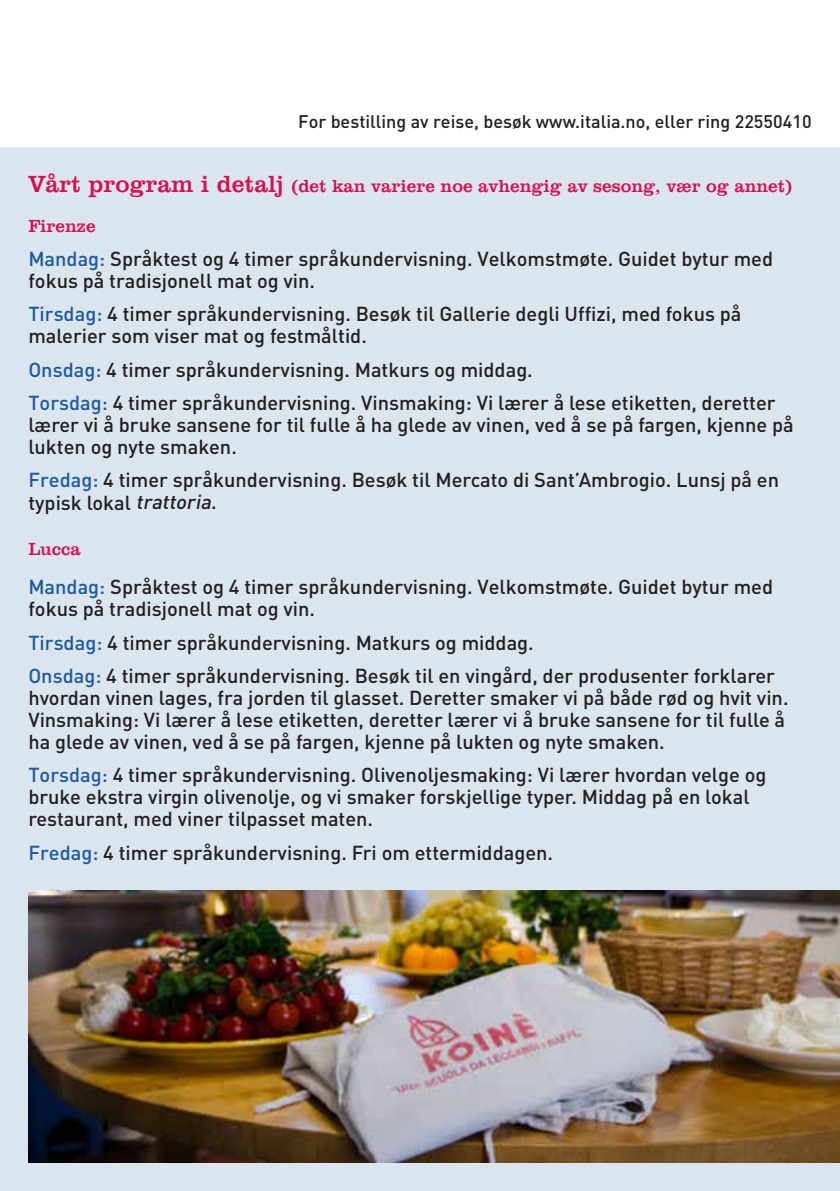
<style>
.page{position:relative;width:840px;height:1191px;background:#fff}
.page>*{position:absolute;margin:0;border:0;box-sizing:border-box;transform-origin:0 0}
.t1{font:500 20px/22px "DIN";color:#231f20}
.t2{font:18px "Clarendon BT";color:#d80e52}
.t3{font:500 18px "DIN";color:#231f20}
.s1{font-size:24px}
.s2{color:#1d5aa0}
.s3{font-style:italic}
</style>
<div class="page">
<div style="left:0;top:147px;width:839px;height:1044px;background:#dae5ee"></div>
<img style="left:28px;top:890px;width:811px;height:272px">
<p class="t3" style="left:298px;top:110px;width:514px">For bestilling av reise, besøk www.italia.no, eller ring 22550410</p>
<p class="t2" style="left:28px;top:175px;width:764px"><span class="s1">Vårt program i detalj</span> (det kan variere noe avhengig av sesong, vær og annet)</p>
<p class="t2" style="left:28px;top:215px;width:69px">Firenze</p>
<p class="t1" style="left:28px;top:247px;width:745px"><span class="s2">Mandag:</span> Språktest og 4 timer språkundervisning. Velkomstmøte. Guidet bytur med fokus på tradisjonell mat og vin.</p>
<p class="t1" style="left:28px;top:302px;width:714px"><span class="s2">Tirsdag:</span> 4 timer språkundervisning. Besøk til Gallerie degli Uffizi, med fokus på malerier som viser mat og festmåltid.</p>
<p class="t1" style="left:28px;top:352px;width:748px;line-height:33.4px"><span class="s2">Onsdag:</span> 4 timer språkundervisning. Matkurs og middag.<br><span class="s2">Torsdag:</span> 4 timer språkundervisning. Vinsmaking: Vi lærer å lese etiketten, deretter</p>
<p class="t1" style="left:28px;top:413px;width:766px">lærer vi å bruke sansene for til fulle å ha glede av vinen, ved å se på fargen, kjenne på lukten og nyte smaken.</p>
<p class="t1" style="left:28px;top:468px;width:751px"><span class="s2">Fredag:</span> 4 timer språkundervisning. Besøk til Mercato di Sant’Ambrogio. Lunsj på en typisk lokal <span class="s3">trattoria</span>.</p>
<p class="t2" style="left:28px;top:538px;width:54px">Lucca</p>
<p class="t1" style="left:28px;top:575px;width:745px"><span class="s2">Mandag:</span> Språktest og 4 timer språkundervisning. Velkomstmøte. Guidet bytur med fokus på tradisjonell mat og vin.</p>
<p class="t1" style="left:28px;top:625px;width:747px;line-height:33.4px"><span class="s2">Tirsdag:</span> 4 timer språkundervisning. Matkurs og middag.<br><span class="s2">Onsdag:</span> 4 timer språkundervisning. Besøk til en vingård, der produsenter forklarer</p>
<p class="t1" style="left:28px;top:686px;width:761px">hvordan vinen lages, fra jorden til glasset. Deretter smaker vi på både rød og hvit vin.<br>Vinsmaking: Vi lærer å lese etiketten, deretter lærer vi å bruke sansene for til fulle å ha glede av vinen, ved å se på fargen, kjenne på lukten og nyte smaken.</p>
<p class="t1" style="left:28px;top:763px;width:739px"><span class="s2">Torsdag:</span> 4 timer språkundervisning. Olivenoljesmaking: Vi lærer hvordan velge og bruke ekstra virgin olivenolje, og vi smaker forskjellige typer. Middag på en lokal restaurant, med viner tilpasset maten.</p>
<p class="t1" style="left:28px;top:840px;width:526px"><span class="s2">Fredag:</span> 4 timer språkundervisning. Fri om ettermiddagen.</p>
</div>
